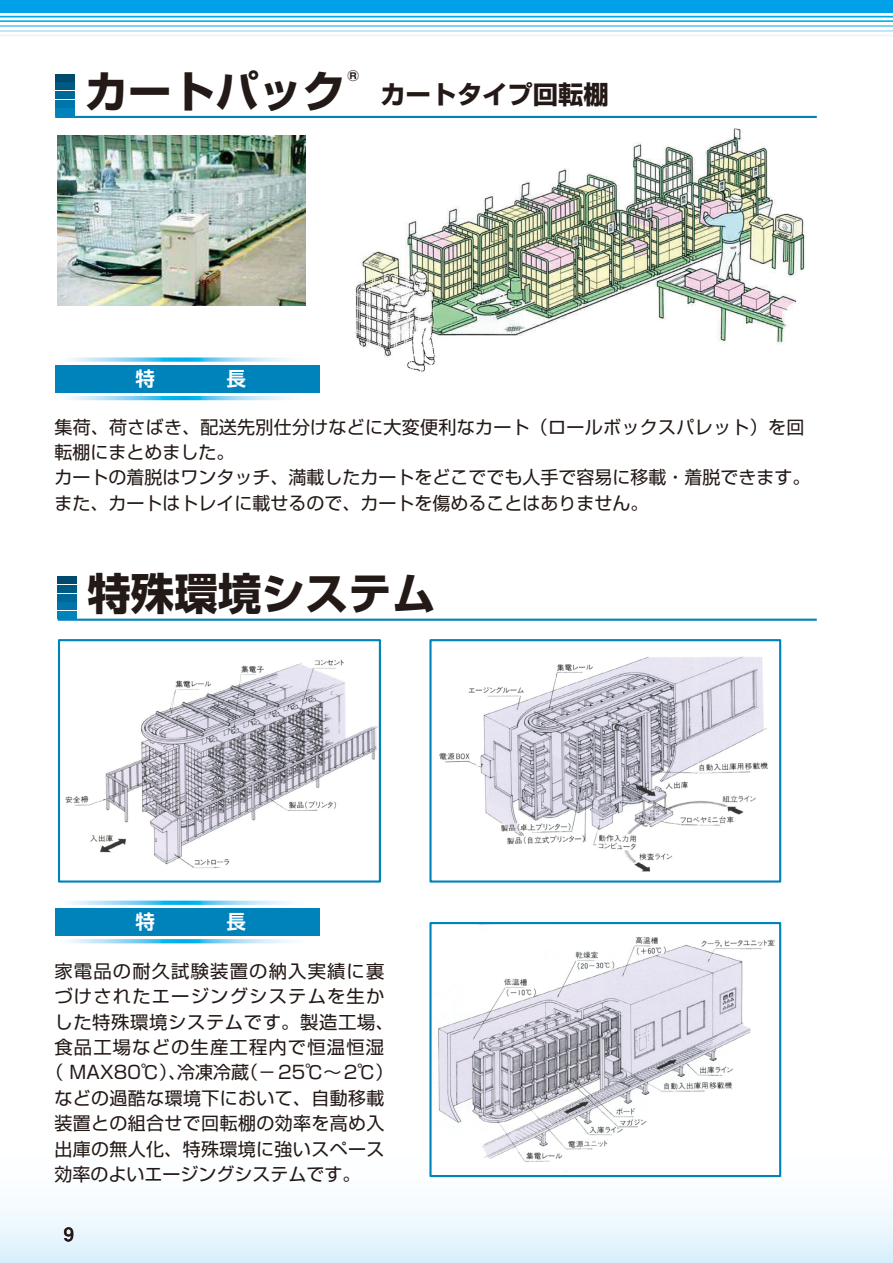
<style>
.page{position:relative;width:893px;height:1263px;background:#fff}
.page>*{position:absolute;margin:0;border:0;box-sizing:border-box;transform-origin:0 0}
.t1{font:700 43.5px "Shin Go";color:#231916}
.t2{font:700 25.35px "Shin Go";color:#231916}
.t3{font:700 19.5px "Shin Go De";color:#fff}
.t4{font:18px/25.3px "Shin Go";color:#231916}
.t5{font:18px "Shin Go";letter-spacing:.02em;color:#231916}
.t6{font:18px "Shin Go";letter-spacing:.06em;color:#231916}
.t7{font:700 18px "Futo Go B101 Pr 6 N";color:#231916}
.t8{font:700 13.95px "Shin Go";color:#231916}
</style>
<div class="page">
<svg style="left:0;top:1040px;width:893px;height:223px"></svg>
<div style="left:0;top:0;width:893px;height:12px;background:#00a1e9"></div>
<hr style="left:0;top:16px;width:893px;height:1px;background:#00a7ea">
<hr style="left:0;top:21px;width:893px;height:1px;background:#00b9ef">
<hr style="left:0;top:25px;width:893px;height:2px;background:#7fcef4">
<hr style="left:0;top:30px;width:893px;height:1px;background:#bbe3f9">
<hr style="left:0;top:35px;width:893px;height:1px;background:#ebf6fd">
<img style="left:65px;top:659px;width:313px;height:209px">
<div style="left:58px;top:639px;width:323px;height:244px;border:2px solid #0082bb"></div>
<img style="left:57px;top:135px;width:248px;height:171px">
<div style="left:56px;top:365px;width:264px;height:27px;background:#0082bb"></div>
<svg style="left:67px;top:357px;width:225px;height:5px"></svg>
<svg style="left:67px;top:396px;width:225px;height:4px"></svg>
<div style="left:56px;top:908px;width:264px;height:27px;background:#0082bb"></div>
<svg style="left:67px;top:901px;width:225px;height:4px"></svg>
<svg style="left:67px;top:939px;width:225px;height:4px"></svg>
<div style="left:55px;top:74px;width:19px;height:7px;background:#004a6d"></div>
<div style="left:55px;top:82px;width:19px;height:8px;background:#005982"></div>
<div style="left:55px;top:91px;width:19px;height:8px;background:#006896"></div>
<div style="left:55px;top:100px;width:19px;height:7px;background:#0075a9"></div>
<div style="left:55px;top:108px;width:19px;height:8px;background:#0082bb"></div>
<hr style="left:55px;top:116px;width:762px;height:2px;background:#0082bb">
<div style="left:58px;top:576px;width:19px;height:8px;background:#004a6d"></div>
<div style="left:58px;top:585px;width:19px;height:8px;background:#005982"></div>
<div style="left:58px;top:594px;width:19px;height:7px;background:#006896"></div>
<div style="left:58px;top:602px;width:19px;height:8px;background:#0075a9"></div>
<div style="left:58px;top:611px;width:19px;height:8px;background:#0082bb"></div>
<hr style="left:58px;top:619px;width:759px;height:2px;background:#0082bb">
<img style="left:355px;top:129px;width:450px;height:243px">
<img style="left:432px;top:937px;width:346px;height:237px">
<div style="left:429px;top:922px;width:352px;height:255px;border:2px solid #0082bb"></div>
<img style="left:439px;top:656px;width:329px;height:216px">
<div style="left:429px;top:639px;width:352px;height:244px;border:2px solid #0082bb"></div>
<h1 class="t1" style="left:85px;top:62px;width:263px">カートパック</h1>
<p class="t8" style="left:347px;top:66px;width:14px">®</p>
<h2 class="t2" style="left:381px;top:77px;width:230px">カートタイプ回転棚</h2>
<p class="t3" style="left:135px;top:366px;width:21px">特</p>
<p class="t3" style="left:226px;top:366px;width:21px">長</p>
<p class="t4" style="left:54px;top:413px;width:757px">集荷、荷さばき、配送先別仕分けなどに大変便利なカート（ロールボックスパレット）を回転棚にまとめました。<br>カートの着脱はワンタッチ、満載したカートをどこででも人手で容易に移載・着脱できます。また、カートはトレイに載せるので、カートを傷めることはありません。</p>
<h1 class="t1" style="left:87px;top:565px;width:350px">特殊環境システム</h1>
<p class="t3" style="left:135px;top:909px;width:21px">特</p>
<p class="t3" style="left:226px;top:909px;width:21px">長</p>
<p class="t6" style="left:54px;top:959px;width:332px">家電品の耐久試験装置の納入実績に裏</p>
<p class="t6" style="left:54px;top:984px;width:332px">づけされたエージングシステムを生か</p>
<p class="t5" style="left:54px;top:1010px;width:341px">した特殊環境システムです。製造工場、</p>
<p class="t6" style="left:54px;top:1035px;width:331px">食品工場などの生産工程内で恒温恒湿</p>
<p class="t4" style="left:45px;top:1059px;width:350px">（ MAX80℃）、冷凍冷蔵（−25℃～ 2℃）</p>
<p class="t5" style="left:54px;top:1086px;width:332px">などの過酷な環境下において、自動移載</p>
<p class="t5" style="left:54px;top:1111px;width:332px">装置との組合せで回転棚の効率を高め入</p>
<p class="t5" style="left:54px;top:1137px;width:332px">出庫の無人化、特殊環境に強いスペース</p>
<p class="t4" style="left:54px;top:1160px;width:308px">効率のよいエージングシステムです。</p>
<p class="t7" style="left:64px;top:1219px;width:12px">9</p>
</div>
